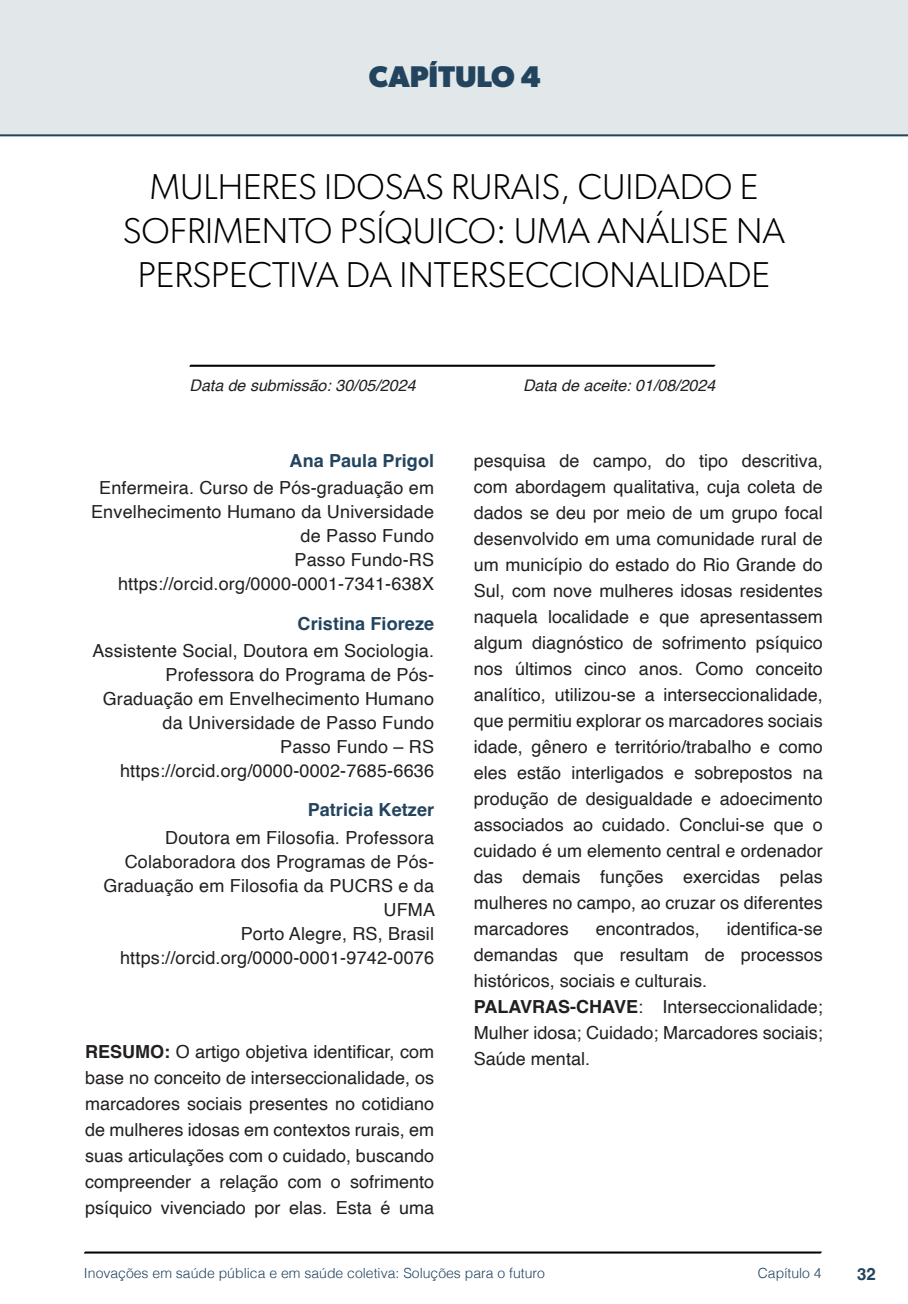
<style>
.page{position:relative;width:908px;height:1304px;background:#fff}
.page>*{position:absolute;margin:0;border:0;box-sizing:border-box;transform-origin:0 0}
.nome_artigos{font:300 36px/44px "Gibson";color:#000;text-align:center}
.capítulos{font:700 30px "Gibson";color:#23445f}
.Resumos_e_PC_TXT{font:18px/26px "Helvetica";color:#231f20;text-align:justify}
.info_autores{font:18px/24px "Helvetica";letter-spacing:.01em;color:#231f20;text-align:right}
.nome_autores{font:700 18px "Helvetica";letter-spacing:.005em;color:#23445f}
.t1{font:700 16.8px "Helvetica";color:#23445f}
.data{font:italic 16px "Helvetica";color:#231f20}
.t2{font:300 14px "Helvetica";color:#23445f}
.s1{font-weight:700}
</style>
<div class="page">
<svg style="left:84px;top:1251px;width:737px;height:3px;background:#515151"></svg>
<div style="left:0;top:0;width:907px;height:136px;background:#e2e7e9"></div>
<svg style="left:189px;top:364px;width:526px;height:3px;background:#4f4f4f"></svg>
<div style="left:44px;top:72px;width:68px;height:61px;background:#e2e7e9"></div>
<p class="capítulos" style="left:369px;top:58px;width:173px">CAPÍTULO 4</p>
<p class="nome_artigos" style="left:123px;top:164px;width:663px">MULHERES IDOSAS RURAIS, CUIDADO E<br>SOFRIMENTO PSÍQUICO: UMA ANÁLISE NA<br>PERSPECTIVA DA INTERSECCIONALIDADE</p>
<p class="data" style="left:189px;top:373px;width:227px">Data de submissão: 30/05/2024</p>
<p class="data" style="left:523px;top:373px;width:194px">Data de aceite: 01/08/2024</p>
<p class="nome_autores" style="left:289px;top:450px;width:146px">Ana Paula Prigol</p>
<p class="info_autores" style="left:91px;top:477px;width:344px">Enfermeira. Curso de Pós-graduação em<br>Envelhecimento Humano da Universidade de Passo Fundo</p>
<p class="info_autores" style="left:294px;top:549px;width:141px">Passo Fundo-RS</p>
<p class="info_autores" style="left:118px;top:573px;width:317px">https://orcid.org/0000-0001-7341-638X</p>
<p class="nome_autores" style="left:297px;top:612px;width:138px">Cristina Fioreze</p>
<p class="info_autores" style="left:92px;top:639px;width:343px">Assistente Social, Doutora em Sociologia.<br>Professora do Programa de Pós-Graduação em Envelhecimento Humano da Universidade de Passo Fundo</p>
<p class="info_autores" style="left:280px;top:735px;width:155px">Passo Fundo – RS</p>
<p class="info_autores" style="left:120px;top:759px;width:315px">https://orcid.org/0000-0002-7685-6636</p>
<p class="nome_autores" style="left:307px;top:799px;width:128px">Patricia Ketzer</p>
<p class="info_autores" style="left:103px;top:826px;width:333px">Doutora em Filosofia. Professora<br>Colaboradora dos Programas de Pós-<br>Graduação em Filosofia da PUCRS e da<br>UFMA</p>
<p class="info_autores" style="left:240px;top:922px;width:195px">Porto Alegre, RS, Brasil</p>
<p class="info_autores" style="left:120px;top:946px;width:315px">https://orcid.org/0000-0001-9742-0076</p>
<p class="Resumos_e_PC_TXT" style="left:85px;top:1039px;width:350px"><span class="s1">RESUMO:</span> O artigo objetiva identificar, com base no conceito de interseccionalidade, os marcadores sociais presentes no cotidiano de mulheres idosas em contextos rurais, em suas articulações com o cuidado, buscando compreender a relação com o sofrimento psíquico vivenciado por elas. Esta é uma</p>
<p class="Resumos_e_PC_TXT" style="left:473px;top:448px;width:350px">pesquisa de campo, do tipo descritiva, com abordagem qualitativa, cuja coleta de dados se deu por meio de um grupo focal desenvolvido em uma comunidade rural de um município do estado do Rio Grande do Sul, com nove mulheres idosas residentes naquela localidade e que apresentassem algum diagnóstico de sofrimento psíquico nos últimos cinco anos. Como conceito analítico, utilizou-se a interseccionalidade, que permitiu explorar os marcadores sociais idade, gênero e território/trabalho e como eles estão interligados e sobrepostos na produção de desigualdade e adoecimento associados ao cuidado. Conclui-se que o cuidado é um elemento central e ordenador das demais funções exercidas pelas mulheres no campo, ao cruzar os diferentes marcadores</p>
<p class="Resumos_e_PC_TXT" style="left:473px;top:916px;width:350px;text-indent:253px">identifica-se demandas que resultam de processos históricos, sociais e culturais.</p>
<p class="Resumos_e_PC_TXT" style="left:473px;top:994px;width:350px"><span class="s1">PALAVRAS-CHAVE</span>: Interseccionalidade; Mulher idosa; Cuidado; Marcadores sociais; Saúde mental.</p>
<p class="Resumos_e_PC_TXT" style="left:595px;top:916px;width:106px">encontrados,</p>
<p class="t2" style="left:84px;top:1261px;width:462px">Inovações em saúde pública e em saúde coletiva: Soluções para o futuro</p>
<p class="t2" style="left:757px;top:1261px;width:65px">Capítulo 4</p>
<p class="t1" style="left:856px;top:1264px;width:20px">32</p>
</div>
